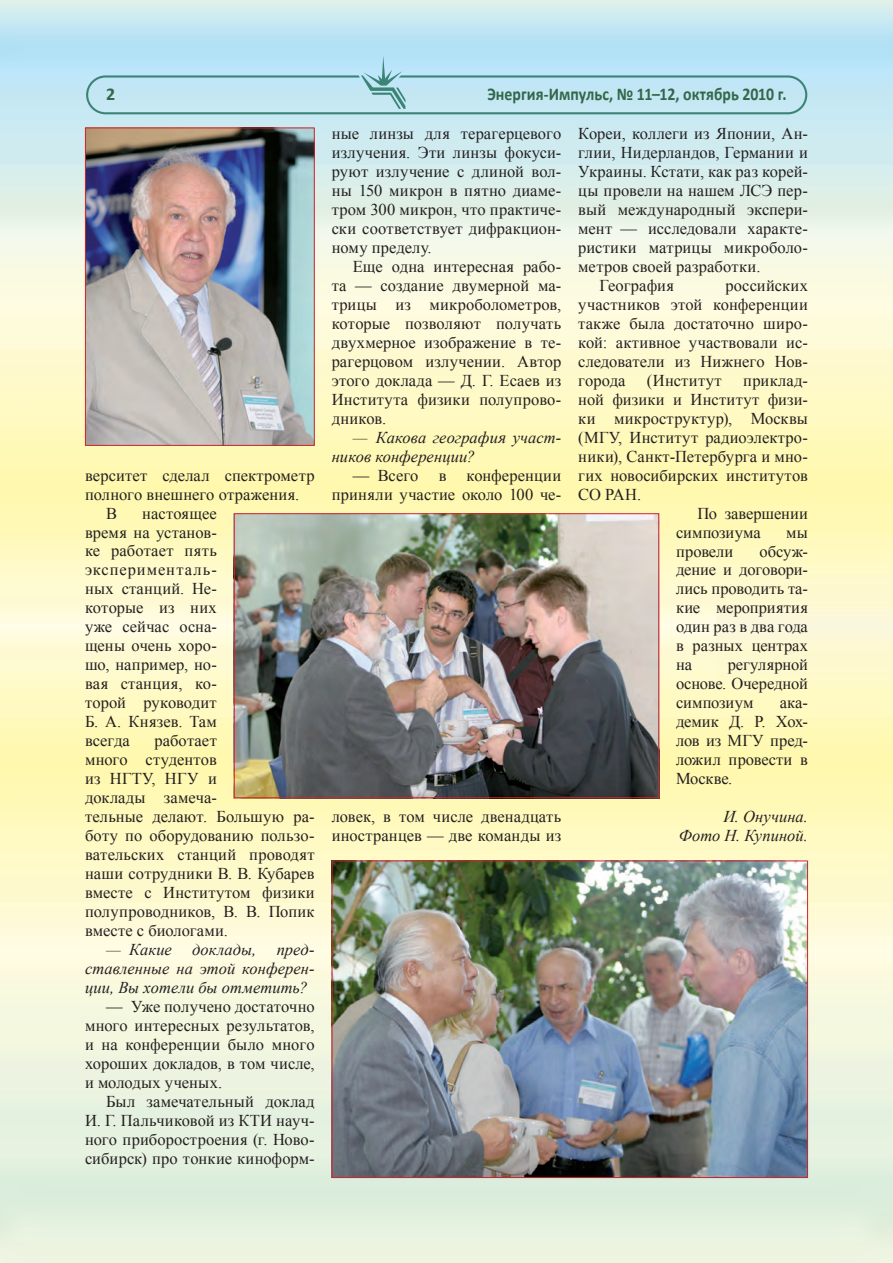
<style>
.page{position:relative;width:893px;height:1263px;background:#fff}
.page>*{position:absolute;margin:0;border:0;box-sizing:border-box;transform-origin:0 0}
.Колонтитул-колонцифр{font:700 18px "Calibri";color:#32674a;scale:.88 1}
.Колонтитул-колонцифр-2{font:700 18px "Calibri";color:#32674a}
.Основной_11{font:16.5px/18.9px "Times New Roman";letter-spacing:.005em;color:#231f20;text-align:justify}
.Основной_11-2{font:italic 16.5px/19px "Times New Roman";letter-spacing:.005em;color:#231f20;text-align:justify}
</style>
<div class="page">
<img style="left:0;top:0;width:893px;height:1263px">
<svg style="left:86px;top:56px;width:721px;height:58px;background:#b4deec"></svg>
<img style="left:87px;top:130px;width:226px;height:314px">
<div style="left:85px;top:128px;width:230px;height:318px;border:1px solid #d1232a"></div>
<img style="left:236px;top:515px;width:421px;height:281px">
<div style="left:234px;top:513px;width:425px;height:285px;border:1px solid #d1232a"></div>
<img style="left:334px;top:862px;width:472px;height:314px">
<div style="left:332px;top:860px;width:476px;height:318px;border:1px solid #d1232a"></div>
<p class="Колонтитул-колонцифр-2" style="left:106px;top:83px;width:11px">2</p>
<p class="Колонтитул-колонцифр" style="left:487px;top:83px;width:341px">Энергия-Импульс, № 11–12, октябрь 2010 г.</p>
<p class="Основной_11" style="left:85px;top:465px;width:231px">верситет сделал спектрометр полного внешнего отражения.</p>
<p class="Основной_11" style="left:106px;top:503px;width:13px">В</p>
<p class="Основной_11" style="left:85px;top:503px;width:133px;text-indent:57px">настоящее время на установ‑ ке работает пять эксперименталь‑ ных станций. Не‑ которые из них уже сейчас осна‑ щены очень хоро‑ шо, например, но‑ вая станция, ко‑ торой руководит Б. А. Князев. Там всегда</p>
<p class="Основной_11" style="left:85px;top:731px;width:231px;text-align:left;text-indent:69px">работает<br>много студентов<br>из НГТУ, НГУ и<br>доклады замеча‑<br>тельные делают. Большую ра‑ боту по оборудованию пользо‑ вательских станций проводят наши сотрудники В. В. Кубарев вместе с Институтом физики полупроводников, В. В. Попик вместе с биологами.</p>
<p class="Основной_11-2" style="left:85px;top:939px;width:231px;text-indent:21px">— Какие доклады, пред&shy;ставленные на этой конферен&shy;ции, Вы хотели бы отметить?</p>
<p class="Основной_11" style="left:85px;top:997px;width:231px;text-indent:21px">— Уже получено достаточно много интересных результатов, и на конференции было много хороших докладов, в том числе, и молодых ученых.</p>
<p class="Основной_11" style="left:85px;top:1091px;width:231px;text-indent:21px">Был замечательный доклад И. Г. Пальчиковой из КТИ науч‑ ного приборостроения (г. Ново‑ сибирск) про тонкие киноформ‑</p>
<p class="Основной_11" style="left:332px;top:124px;width:231px">ные линзы для терагерцевого излучения. Эти линзы фокуси‑ руют излучение с длиной вол‑ ны 150 микрон в пятно диаме‑ тром 300 микрон, что практиче‑ ски соответствует дифракцион‑ ному пределу.</p>
<p class="Основной_11" style="left:332px;top:257px;width:231px;text-indent:21px">Еще одна интересная рабо‑ та — создание двумерной ма‑ трицы из микроболометров, которые позволяют получать двухмерное изображение в те‑ рагерцовом излучении. Автор этого доклада — Д. Г. Есаев из Института физики полупрово‑ дников.</p>
<p class="Основной_11-2" style="left:332px;top:427px;width:231px;text-indent:21px">— Какова география участ&shy;ников конференции?</p>
<p class="Основной_11" style="left:332px;top:465px;width:231px;text-align:right">— Всего в конференции приняли участие около 100 че‑</p>
<p class="Основной_11" style="left:332px;top:807px;width:231px">ловек, в том числе двенадцать иностранцев — две команды из</p>
<p class="Основной_11" style="left:578px;top:124px;width:231px">Кореи, коллеги из Японии, Ан‑ глии, Нидерландов, Германии и Украины. Кстати, как раз корей‑ цы провели на нашем ЛСЭ пер‑ вый международный экспери‑ мент — исследовали характе‑ ристики матрицы микроболо‑ метров своей разработки.</p>
<p class="Основной_11" style="left:600px;top:276px;width:76px">География</p>
<p class="Основной_11" style="left:578px;top:276px;width:231px;text-indent:147px">российских участников этой конференции также была достаточно широ‑ кой: активное участвовали ис‑ следователи из Нижнего Нов‑ города</p>
<p class="Основной_11" style="left:647px;top:370px;width:76px">(Институт</p>
<p class="Основной_11" style="left:578px;top:370px;width:231px;text-indent:165px">приклад‑ ной физики и Институт физи‑ ки микроструктур), Москвы (МГУ, Институт радиоэлектро‑ ники), Санкт-Петербурга и мно‑ гих новосибирских институтов СО РАН.</p>
<p class="Основной_11" style="left:676px;top:503px;width:133px;text-indent:21px">По завершении симпозиума</p>
<p class="Основной_11" style="left:786px;top:522px;width:23px">мы</p>
<p class="Основной_11" style="left:676px;top:541px;width:133px;text-indent:83px">обсуж‑ дение и договори‑ лись проводить та‑ кие мероприятия один раз в два года в разных центрах на</p>
<p class="Основной_11" style="left:676px;top:541px;width:59px">провели</p>
<p class="Основной_11" style="left:676px;top:655px;width:133px;text-indent:52px">регулярной основе. Очередной симпозиум</p>
<p class="Основной_11" style="left:676px;top:693px;width:133px;text-indent:104px">ака‑ демик Д. Р. Хох‑ лов из МГУ пред‑ ложил провести в Москве.</p>
<p class="Основной_11-2" style="left:723px;top:807px;width:86px">И. Онучина.</p>
<p class="Основной_11-2" style="left:679px;top:826px;width:131px">Фото Н. Купиной.</p>
</div>
